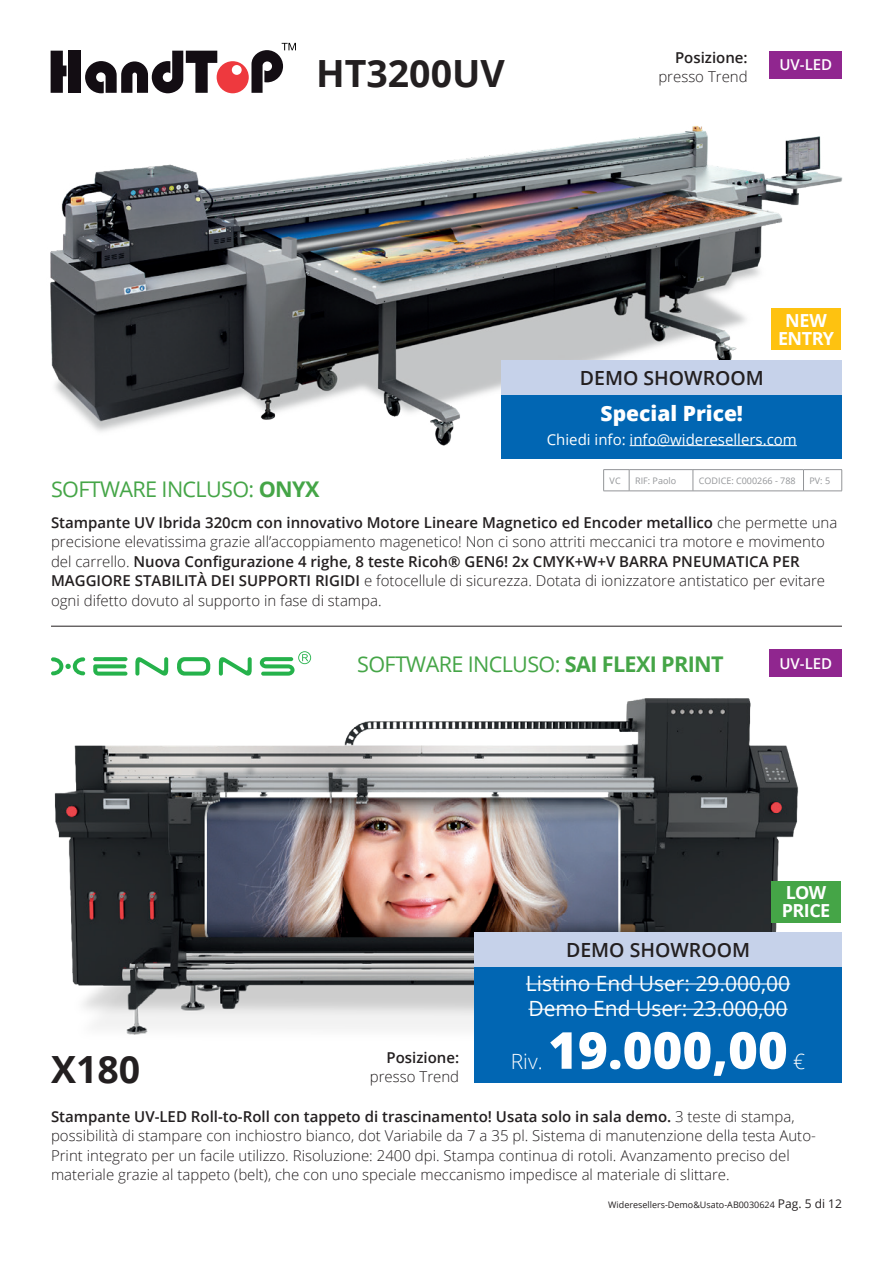
<style>
.page{position:relative;width:893px;height:1263px;background:#fff}
.page>*{position:absolute;margin:0;border:0;box-sizing:border-box;transform-origin:0 0}
.t1{font:800 51px "Open Sans";color:#fff}
.t2{font:700 37.5px "Open Sans";color:#231f20}
.t3{font:21.6px "Open Sans";letter-spacing:-.03em;color:#45a547}
.t4{font:21px/25.2px "Open Sans";color:#fff}
.t5{font:800 21px "Open Sans";color:#fff}
.t6{font:300 21px "Open Sans";color:#fff}
.t7{font:600 19.5px "Open Sans";color:#231f20}
.t8{font:700 18px/18px "Open Sans";letter-spacing:-.03em;color:#fff;text-align:center}
.t9{font:300 15px/19.5px "Open Sans";color:#231f20}
.t10{font:15px "Open Sans";color:#fff}
.t11{font:600 15px "Open Sans";color:#231f20}
.t12{font:600 15px "Open Sans";color:#fff}
.t13{font:9px "Open Sans";color:#231f20}
.t14{font:9px "Open Sans";color:#939598}
.s1{font-weight:700}
.s2{font-weight:600}
.s3{font-size:12px}
</style>
<div class="page">
<img style="left:54px;top:698px;width:756px;height:337px">
<svg style="left:51px;top:657px;width:34px;height:18px"></svg>
<svg style="left:93px;top:657px;width:34px;height:4px"></svg>
<svg style="left:93px;top:664px;width:34px;height:11px"></svg>
<svg style="left:135px;top:657px;width:33px;height:18px"></svg>
<svg style="left:219px;top:657px;width:33px;height:18px"></svg>
<svg style="left:177px;top:657px;width:34px;height:18px"></svg>
<svg style="left:260px;top:651px;width:51px;height:24px"></svg>
<div style="left:770px;top:649px;width:72px;height:28px;background:#90268f"></div>
<div style="left:474px;top:967px;width:368px;height:116px;background:#0166b3"></div>
<div style="left:474px;top:933px;width:368px;height:34px;background:#c6d2ea"></div>
<hr style="left:526px;top:983px;width:264px;height:1px;background:#fff">
<hr style="left:528px;top:1009px;width:260px;height:1px;background:#fff">
<hr style="left:51px;top:626px;width:791px;height:1px;background:#231f20">
<img style="left:50px;top:126px;width:793px;height:323px">
<svg style="left:51px;top:51px;width:15px;height:42px"></svg>
<div style="left:69px;top:51px;width:12px;height:42px;background:#130d13"></div>
<svg style="left:85px;top:43px;width:211px;height:50px"></svg>
<hr style="left:629px;top:469px;width:64px;height:1px;background:#939598">
<hr style="left:693px;top:469px;width:110px;height:1px;background:#939598">
<svg style="left:693px;top:470px;width:1px;height:21px"></svg>
<hr style="left:803px;top:469px;width:39px;height:1px;background:#939598">
<svg style="left:803px;top:470px;width:1px;height:21px"></svg>
<svg style="left:841px;top:470px;width:1px;height:21px"></svg>
<svg style="left:603px;top:469px;width:27px;height:23px"></svg>
<hr style="left:629px;top:491px;width:64px;height:1px;background:#939598">
<hr style="left:693px;top:491px;width:110px;height:1px;background:#939598">
<hr style="left:803px;top:491px;width:39px;height:1px;background:#939598">
<div style="left:770px;top:51px;width:72px;height:28px;background:#90268f"></div>
<div style="left:502px;top:395px;width:340px;height:64px;background:#0166b3"></div>
<hr style="left:630px;top:445px;width:167px;height:1px;background:#fff">
<div style="left:502px;top:360px;width:340px;height:35px;background:#c6d2ea"></div>
<div style="left:771px;top:308px;width:69px;height:42px;background:#fec210"></div>
<div style="left:771px;top:881px;width:69px;height:41px;background:#45a547"></div>
<h2 class="t2" style="left:316px;top:47px;width:190px">HT3200UV</h2>
<p class="t11" style="left:675px;top:47px;width:74px">Posizione:</p>
<p class="t9" style="left:658px;top:66px;width:91px">presso Trend</p>
<p class="t12" style="left:779px;top:54px;width:54px">UV-LED</p>
<h3 class="t3" style="left:51px;top:474px;width:270px">SOFTWARE INCLUSO: <span class="s1">ONYX</span></h3>
<h3 class="t7" style="left:580px;top:364px;width:185px">DEMO SHOWROOM</h3>
<p class="t8" style="left:778px;top:311px;width:58px">NEW<br>ENTRY</p>
<h3 class="t5" style="left:601px;top:397px;width:144px">Special Price!</h3>
<p class="t10" style="left:547px;top:429px;width:252px">Chiedi info: info@wideresellers.com</p>
<p class="t14" style="left:610px;top:474px;width:13px">VC</p>
<p class="t14" style="left:635px;top:474px;width:43px">RIF: Paolo</p>
<p class="t14" style="left:699px;top:474px;width:98px">CODICE: C000266 - 788</p>
<p class="t14" style="left:809px;top:474px;width:22px">PV: 5</p>
<p class="t9" style="left:51px;top:512px;width:788px"><span class="s2">Stampante UV Ibrida 320cm con innovativo Motore Lineare Magnetico ed Encoder metallico</span> che permette una precisione elevatissima grazie all’accoppiamento magenetico! Non ci sono attriti meccanici tra motore e movimento del carrello. <span class="s2">Nuova Configurazione 4 righe, 8 teste Ricoh® GEN6! 2x CMYK+W+V BARRA PNEUMATICA PER MAGGIORE STABILITÀ DEI SUPPORTI RIGIDI</span> e fotocellule di sicurezza. Dotata di ionizzatore antistatico per evitare ogni difetto dovuto al supporto in fase di stampa.</p>
<h3 class="t3" style="left:357px;top:649px;width:368px">SOFTWARE INCLUSO: <span class="s1">SAI FLEXI PRINT</span></h3>
<p class="t12" style="left:779px;top:653px;width:54px">UV-LED</p>
<p class="t8" style="left:782px;top:883px;width:50px;text-align:left">LOW<br>PRICE</p>
<h2 class="t2" style="left:51px;top:1042px;width:91px">X180</h2>
<p class="t11" style="left:387px;top:1047px;width:74px">Posizione:</p>
<p class="t9" style="left:370px;top:1066px;width:91px">presso Trend</p>
<h3 class="t7" style="left:566px;top:937px;width:185px">DEMO SHOWROOM</h3>
<h3 class="t4" style="left:526px;top:970px;width:266px">Listino End User: 29.000,00<br>Demo End User: 23.000,00</h3>
<h3 class="t6" style="left:511px;top:1047px;width:33px">Riv.</h3>
<h1 class="t1" style="left:548px;top:1011px;width:241px">19.000,00</h1>
<h3 class="t6" style="left:793px;top:1047px;width:13px">€</h3>
<p class="t9" style="left:51px;top:1106px;width:766px"><span class="s2">Stampante UV-LED Roll-to-Roll con tappeto di trascinamento! Usata solo in sala demo.</span> 3 teste di stampa, possibilità di stampare con inchiostro bianco, dot Variabile da 7 a 35 pl. Sistema di manutenzione della testa Auto-Print integrato per un facile utilizzo. Risoluzione: 2400 dpi. Stampa continua di rotoli. Avanzamento preciso del materiale grazie al tappeto (belt), che con uno speciale meccanismo impedisce al materiale di slittare.</p>
<p class="t13" style="left:608px;top:1199px;width:235px">Wideresellers-Demo&amp;Usato-AB0030624 <span class="s3">Pag. 5 di 12</span></p>
</div>
